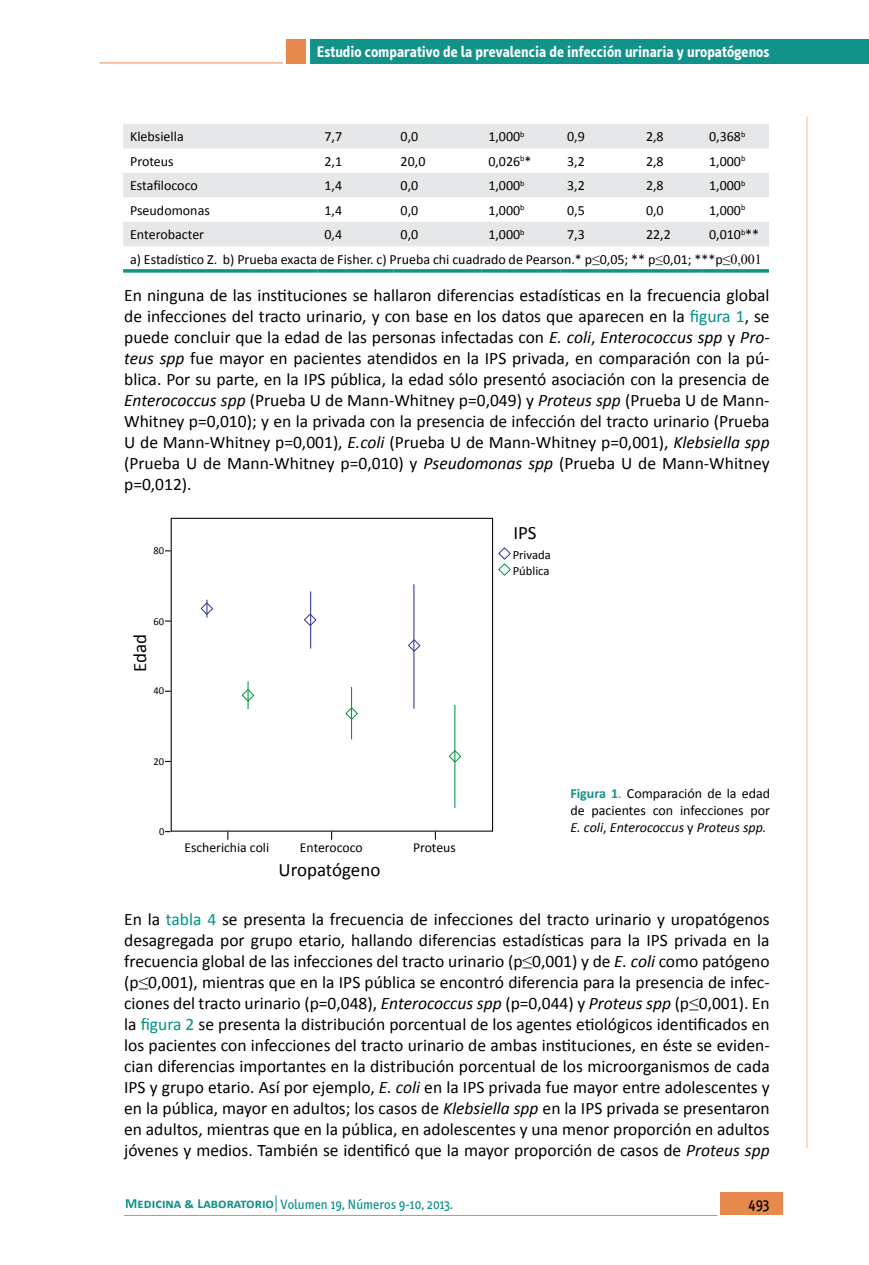
<style>
.page{position:relative;width:869px;height:1265px;background:#fff}
.page>*{position:absolute;margin:0;border:0;box-sizing:border-box;transform-origin:0 0}
.t1{font:18.9px "Calibri";color:#000}
.t2{font:17.5px/21px "Calibri";color:#000;text-align:justify}
.t3{font:700 15.75px "Info Text";color:#fff}
.t4{font:15.75px "Info Text";color:#000}
.t5{font:14px/16.8px "Calibri";color:#000;text-align:justify}
.t6{font:14px "Info Text";color:#11938a}
.t7{font:13.65px "Calibri";color:#000}
.t8{font:12.6px/16.4px "Calibri";color:#000}
.t9{font:10.5px "Calibri";color:#000}
.s1{font-family:"Times New Roman"}
.s2{color:#019089}
.s3{font-style:italic}
.s4{font-weight:700;color:#11938a}
.s5{color:#11938a}
.s6{font-family:"Calibri";font-weight:700}
</style>
<div class="page">
<div style="left:719px;top:1192px;width:62px;height:23px;background:#e6894c"></div>
<hr style="left:124px;top:1215px;width:593px;height:1px;background:#e6894c">
<hr style="left:805px;top:117px;width:2px;height:1031px;background:#f7dac4">
<svg style="left:275px;top:1196px;width:1px;height:16px"></svg>
<div style="left:310px;top:40px;width:558px;height:24px;background:#11938a"></div>
<div style="left:286px;top:40px;width:19px;height:24px;background:#e6894c"></div>
<hr style="left:99px;top:63px;width:184px;height:1px;background:#e6894c">
<div style="left:171px;top:518px;width:322px;height:314px;border:1px solid #000"></div>
<svg style="left:304px;top:613px;width:13px;height:14px"></svg>
<svg style="left:408px;top:639px;width:13px;height:13px"></svg>
<svg style="left:498px;top:547px;width:13px;height:29px"></svg>
<svg style="left:448px;top:749px;width:13px;height:14px"></svg>
<svg style="left:345px;top:707px;width:13px;height:13px"></svg>
<svg style="left:200px;top:600px;width:13px;height:17px"></svg>
<svg style="left:242px;top:682px;width:12px;height:27px"></svg>
<hr style="left:310px;top:592px;width:1px;height:56px;background:#2b3990">
<hr style="left:413px;top:585px;width:1px;height:123px;background:#2b3990">
<hr style="left:351px;top:687px;width:1px;height:52px;background:#009444">
<hr style="left:454px;top:705px;width:1px;height:103px;background:#009444">
<svg style="left:123px;top:124px;width:645px;height:122px;fill:#e6e7e8"></svg>
<svg style="left:123px;top:269px;width:194px;height:4px"></svg>
<svg style="left:317px;top:269px;width:76px;height:4px"></svg>
<svg style="left:393px;top:269px;width:88px;height:4px"></svg>
<svg style="left:481px;top:269px;width:79px;height:4px"></svg>
<svg style="left:560px;top:269px;width:78px;height:4px"></svg>
<svg style="left:638px;top:269px;width:63px;height:4px"></svg>
<svg style="left:701px;top:269px;width:67px;height:4px"></svg>
<p class="t3" style="left:317px;top:42px;width:454px">Estudio comparativo de la prevalencia de infección urinaria y uropatógenos</p>
<p class="t5" style="left:130px;top:128px;width:55px">Klebsiella</p>
<p class="t5" style="left:324px;top:128px;width:19px">7,7</p>
<p class="t5" style="left:400px;top:128px;width:19px">0,0</p>
<p class="t5" style="left:488px;top:128px;width:38px">1,000<sup>b</sup></p>
<p class="t5" style="left:567px;top:128px;width:19px">0,9</p>
<p class="t5" style="left:645px;top:128px;width:19px">2,8</p>
<p class="t5" style="left:708px;top:128px;width:38px">0,368<sup>b</sup></p>
<p class="t5" style="left:130px;top:153px;width:45px">Proteus</p>
<p class="t5" style="left:324px;top:153px;width:19px">2,1</p>
<p class="t5" style="left:400px;top:153px;width:26px">20,0</p>
<p class="t5" style="left:488px;top:153px;width:45px">0,026<sup>b</sup>*</p>
<p class="t5" style="left:567px;top:153px;width:19px">3,2</p>
<p class="t5" style="left:645px;top:153px;width:19px">2,8</p>
<p class="t5" style="left:708px;top:153px;width:38px">1,000<sup>b</sup></p>
<p class="t5" style="left:130px;top:177px;width:69px">Estafilococo</p>
<p class="t5" style="left:324px;top:177px;width:19px">1,4</p>
<p class="t5" style="left:400px;top:177px;width:19px">0,0</p>
<p class="t5" style="left:488px;top:177px;width:38px">1,000<sup>b</sup></p>
<p class="t5" style="left:567px;top:177px;width:19px">3,2</p>
<p class="t5" style="left:645px;top:177px;width:19px">2,8</p>
<p class="t5" style="left:708px;top:177px;width:38px">1,000<sup>b</sup></p>
<p class="t5" style="left:130px;top:202px;width:81px">Pseudomonas</p>
<p class="t5" style="left:324px;top:202px;width:19px">1,4</p>
<p class="t5" style="left:400px;top:202px;width:19px">0,0</p>
<p class="t5" style="left:488px;top:202px;width:38px">1,000<sup>b</sup></p>
<p class="t5" style="left:567px;top:202px;width:19px">0,5</p>
<p class="t5" style="left:645px;top:202px;width:19px">0,0</p>
<p class="t5" style="left:708px;top:202px;width:38px">1,000<sup>b</sup></p>
<p class="t5" style="left:130px;top:226px;width:75px">Enterobacter</p>
<p class="t5" style="left:324px;top:226px;width:19px">0,4</p>
<p class="t5" style="left:400px;top:226px;width:19px">0,0</p>
<p class="t5" style="left:488px;top:226px;width:38px">1,000<sup>b</sup></p>
<p class="t5" style="left:567px;top:226px;width:19px">7,3</p>
<p class="t5" style="left:645px;top:226px;width:26px">22,2</p>
<p class="t5" style="left:130px;top:223px;width:633px;line-height:24.5px;text-align:right">0,010<sup>b</sup>**<br>a) Estadístico Z. b) Prueba exacta de Fisher. c) Prueba chi cuadrado de Pearson.* p<span class="s1">≤</span>0,05; ** p<span class="s1">≤</span>0,01; ***p<span class="s1">≤0,001</span></p>
<p class="t2" style="left:124px;top:285px;width:646px">En ninguna de las instituciones se hallaron diferencias estadísticas en la frecuencia global de infecciones del tracto urinario, y con base en los datos que aparecen en la <span class="s2">figura 1</span>, se puede concluir que la edad de las personas infectadas con <span class="s3">E. coli</span>, <span class="s3">Enterococcus spp</span> y <span class="s3">Pro&shy;teus spp</span> fue mayor en pacientes atendidos en la IPS privada, en comparación con la pú&shy;blica. Por su parte, en la IPS pública, la edad sólo presentó asociación con la presencia de <span class="s3">Enterococcus spp</span> (Prueba U de Mann-Whitney p=0,049) y <span class="s3">Proteus spp</span> (Prueba U de Mann-Whitney p=0,010); y en la privada con la presencia de infección del tracto urinario (Prueba U de Mann-Whitney p=0,001), <span class="s3">E.coli</span> (Prueba U de Mann-Whitney p=0,001), <span class="s3">Klebsiella spp </span>(Prueba U de Mann-Whitney p=0,010) y <span class="s3">Pseudomonas spp</span> (Prueba U de Mann-Whitney p=0,012).</p>
<p class="t9" style="left:153px;top:544px;width:12px">80</p>
<p class="t9" style="left:153px;top:614px;width:12px">60</p>
<p class="t1" style="left:128px;top:672px;width:39px;rotate:-90deg">Edad</p>
<p class="t9" style="left:153px;top:684px;width:12px">40</p>
<p class="t9" style="left:153px;top:755px;width:12px">20</p>
<p class="t9" style="left:159px;top:825px;width:7px">0</p>
<p class="t7" style="left:184px;top:839px;width:86px">Escherichia coli</p>
<p class="t7" style="left:300px;top:839px;width:64px">Enterococo</p>
<p class="t1" style="left:278px;top:857px;width:103px">Uropatógeno</p>
<p class="t7" style="left:413px;top:839px;width:44px">Proteus</p>
<p class="t1" style="left:513px;top:521px;width:25px">IPS</p>
<p class="t8" style="left:512px;top:547px;width:40px">Privada<br>Pública</p>
<p class="t5" style="left:570px;top:785px;width:201px"><span class="s4">Figura 1</span><span class="s5">.</span> Comparación de la edad de pacientes con infecciones por <span class="s3">E. coli</span>, <span class="s3">Enterococcus</span> y <span class="s3">Proteus spp.</span></p>
<p class="t2" style="left:124px;top:908px;width:646px">En la <span class="s2">tabla 4</span> se presenta la frecuencia de infecciones del tracto urinario y uropatógenos desagregada por grupo etario, hallando diferencias estadísticas para la IPS privada en la frecuencia global de las infecciones del tracto urinario (p<span class="s1">≤</span>0,001) y de <span class="s3">E. coli</span> como patógeno (p<span class="s1">≤</span>0,001), mientras que en la IPS pública se encontró diferencia para la presencia de infec&shy;ciones del tracto urinario (p=0,048), <span class="s3">Enterococcus spp</span> (p=0,044) y <span class="s3">Proteus spp</span> (p<span class="s1">≤</span>0,001). En la <span class="s2">figura 2</span> se presenta la distribución porcentual de los agentes etiológicos identificados en los pacientes con infecciones del tracto urinario de ambas instituciones, en éste se eviden&shy;cian diferencias importantes en la distribución porcentual de los microorganismos de cada IPS y grupo etario. Así por ejemplo, <span class="s3">E. coli</span> en la IPS privada fue mayor entre adolescentes y en la pública, mayor en adultos; los casos de <span class="s3">Klebsiella spp</span> en la IPS privada se presentaron en adultos, mientras que en la pública, en adolescentes y una menor proporción en adultos jóvenes y medios. También se identificó que la mayor proporción de casos de <span class="s3">Proteus spp</span></p>
<p class="t6" style="left:125px;top:1196px;width:329px"><span class="s6">Medicina &amp; Laboratorio</span> Volumen 19, Números 9-10, 2013.</p>
<p class="t4" style="left:748px;top:1195px;width:23px">493</p>
</div>
